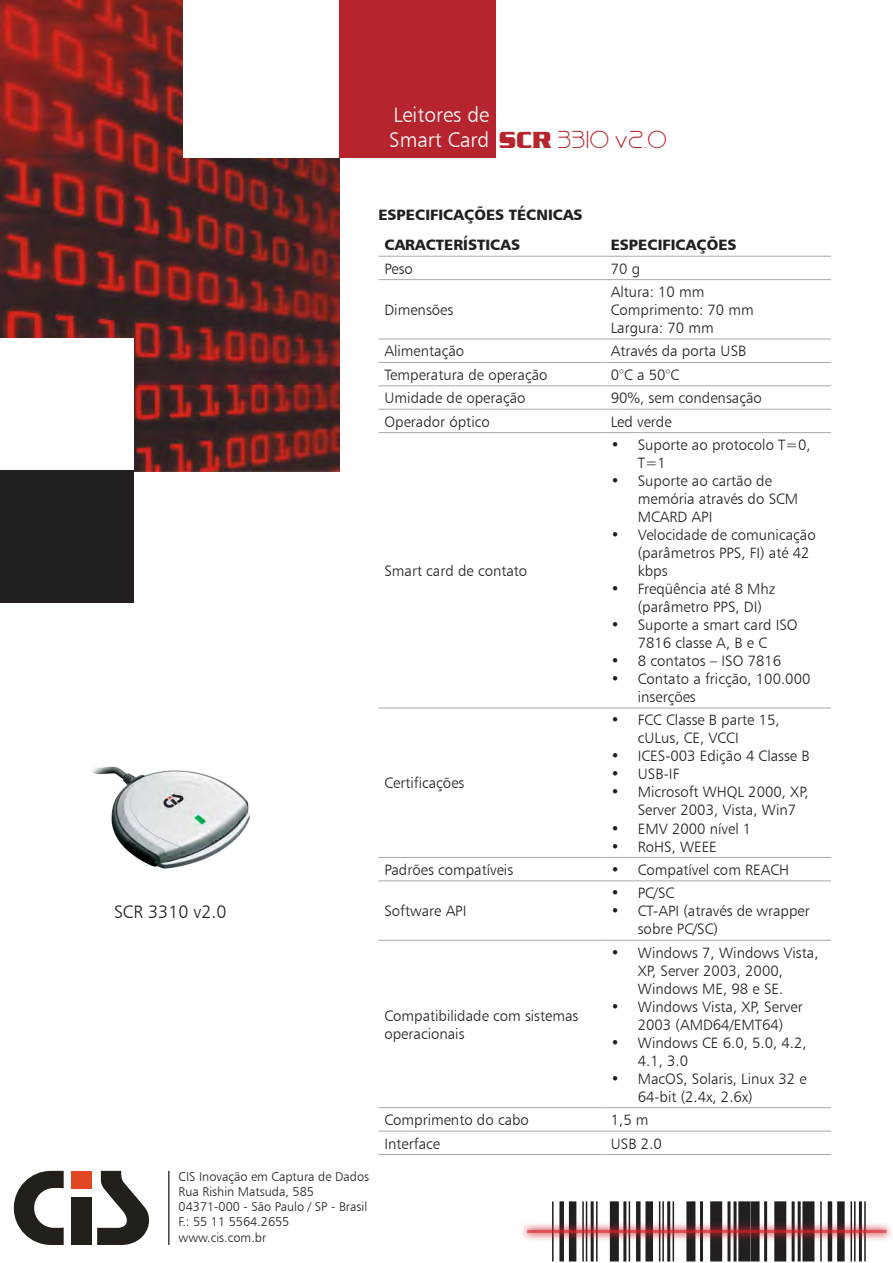
<style>
.page{position:relative;width:893px;height:1263px;background:#fff}
.page>*{position:absolute;margin:0;border:0;box-sizing:border-box;transform-origin:0 0}
.t1{font:24px "Bisque";color:#b6252d}
.t2{font:21px/25.2px "Humanist 777 BT Light B";color:#fff}
.t3{font:18px "Humanist 777 BT Light B";color:#231f20}
.t4{font:15px/18px "Humanist 777 BT Light B";color:#231f20}
.t5{font:15px "Humanist 777 BT Black B";color:#231f20}
.t6{font:12.75px "Humanist 777 BT Light B";color:#231f20}
.s1{font-family:"Serpentine D";font-weight:700}
</style>
<div class="page">
<img style="left:0;top:0;width:339px;height:471px">
<div style="left:184px;top:0;width:156px;height:157px;background:#fff"></div>
<div style="left:0;top:338px;width:133px;height:132px;background:#fff"></div>
<div style="left:0;top:470px;width:133px;height:133px;background:#231f20"></div>
<div style="left:340px;top:0;width:156px;height:157px;background:#b6252d"></div>
<div style="left:71px;top:1198px;width:21px;height:47px;background:#23201b"></div>
<div style="left:71px;top:1171px;width:21px;height:17px;background:#e44724"></div>
<svg style="left:14px;top:1171px;width:50px;height:74px"></svg>
<svg style="left:97px;top:1171px;width:53px;height:74px"></svg>
<hr style="left:168px;top:1171px;width:1px;height:74px;background:#231f20">
<hr style="left:552px;top:1201px;width:2px;height:60px;background:#231f20">
<div style="left:559px;top:1201px;width:5px;height:60px;background:#231f20"></div>
<div style="left:569px;top:1201px;width:7px;height:60px;background:#231f20"></div>
<hr style="left:582px;top:1201px;width:2px;height:60px;background:#231f20">
<hr style="left:586px;top:1201px;width:1px;height:60px;background:#231f20">
<hr style="left:591px;top:1201px;width:3px;height:60px;background:#231f20">
<hr style="left:596px;top:1201px;width:2px;height:60px;background:#231f20">
<hr style="left:820px;top:1201px;width:2px;height:60px;background:#231f20">
<hr style="left:828px;top:1201px;width:4px;height:60px;background:#231f20">
<div style="left:837px;top:1201px;width:8px;height:60px;background:#231f20"></div>
<hr style="left:850px;top:1201px;width:2px;height:60px;background:#231f20">
<hr style="left:854px;top:1201px;width:1px;height:60px;background:#231f20">
<hr style="left:859px;top:1201px;width:3px;height:60px;background:#231f20">
<hr style="left:864px;top:1201px;width:2px;height:60px;background:#231f20">
<div style="left:610px;top:1201px;width:9px;height:60px;background:#231f20"></div>
<hr style="left:623px;top:1201px;width:3px;height:60px;background:#231f20">
<hr style="left:629px;top:1201px;width:1px;height:60px;background:#231f20">
<hr style="left:636px;top:1201px;width:4px;height:60px;background:#231f20">
<div style="left:645px;top:1201px;width:8px;height:60px;background:#231f20"></div>
<hr style="left:659px;top:1201px;width:1px;height:60px;background:#231f20">
<hr style="left:662px;top:1201px;width:2px;height:60px;background:#231f20">
<hr style="left:667px;top:1201px;width:3px;height:60px;background:#231f20">
<hr style="left:673px;top:1201px;width:1px;height:60px;background:#231f20">
<div style="left:686px;top:1201px;width:9px;height:60px;background:#231f20"></div>
<hr style="left:700px;top:1201px;width:3px;height:60px;background:#231f20">
<div style="left:710px;top:1201px;width:12px;height:60px;background:#231f20"></div>
<hr style="left:727px;top:1201px;width:3px;height:60px;background:#231f20">
<hr style="left:733px;top:1201px;width:3px;height:60px;background:#231f20">
<div style="left:738px;top:1201px;width:12px;height:60px;background:#231f20"></div>
<div style="left:751px;top:1201px;width:9px;height:60px;background:#231f20"></div>
<hr style="left:764px;top:1201px;width:3px;height:60px;background:#231f20">
<div style="left:774px;top:1201px;width:12px;height:60px;background:#231f20"></div>
<hr style="left:792px;top:1201px;width:3px;height:60px;background:#231f20">
<hr style="left:798px;top:1201px;width:3px;height:60px;background:#231f20">
<div style="left:802px;top:1201px;width:12px;height:60px;background:#231f20"></div>
<div style="left:520px;top:1221px;width:373px;height:21px;background:#d1232a;opacity:.77"></div>
<div style="left:526px;top:1227px;width:361px;height:8px;background:#d1232a;opacity:.75"></div>
<hr style="left:527px;top:1230px;width:360px;height:3px;background:#d1232a">
<hr style="left:378px;top:256px;width:227px;height:1px;background:#a8a9ad">
<hr style="left:605px;top:256px;width:226px;height:1px;background:#a8a9ad">
<hr style="left:378px;top:279px;width:227px;height:1px;background:#a8a9ad">
<hr style="left:605px;top:279px;width:226px;height:1px;background:#a8a9ad">
<hr style="left:378px;top:339px;width:227px;height:1px;background:#a8a9ad">
<hr style="left:605px;top:339px;width:226px;height:1px;background:#a8a9ad">
<hr style="left:378px;top:362px;width:227px;height:1px;background:#a8a9ad">
<hr style="left:605px;top:362px;width:226px;height:1px;background:#a8a9ad">
<hr style="left:378px;top:385px;width:227px;height:1px;background:#a8a9ad">
<hr style="left:605px;top:385px;width:226px;height:1px;background:#a8a9ad">
<hr style="left:378px;top:409px;width:227px;height:1px;background:#a8a9ad">
<hr style="left:605px;top:409px;width:226px;height:1px;background:#a8a9ad">
<hr style="left:378px;top:432px;width:227px;height:1px;background:#a8a9ad">
<hr style="left:605px;top:432px;width:226px;height:1px;background:#a8a9ad">
<hr style="left:378px;top:708px;width:227px;height:1px;background:#a8a9ad">
<hr style="left:605px;top:708px;width:226px;height:1px;background:#a8a9ad">
<hr style="left:378px;top:857px;width:227px;height:1px;background:#a8a9ad">
<hr style="left:605px;top:857px;width:226px;height:1px;background:#a8a9ad">
<hr style="left:378px;top:880px;width:227px;height:1px;background:#a8a9ad">
<hr style="left:605px;top:880px;width:226px;height:1px;background:#a8a9ad">
<hr style="left:378px;top:940px;width:227px;height:1px;background:#a8a9ad">
<hr style="left:605px;top:940px;width:226px;height:1px;background:#a8a9ad">
<hr style="left:378px;top:1107px;width:227px;height:1px;background:#a8a9ad">
<hr style="left:605px;top:1107px;width:226px;height:1px;background:#a8a9ad">
<hr style="left:378px;top:1131px;width:227px;height:1px;background:#a8a9ad">
<hr style="left:605px;top:1131px;width:226px;height:1px;background:#a8a9ad">
<hr style="left:378px;top:1154px;width:227px;height:1px;background:#a8a9ad">
<hr style="left:605px;top:1154px;width:226px;height:1px;background:#a8a9ad">
<img style="left:91px;top:766px;width:159px;height:103px">
<p class="t2" style="left:389px;top:102px;width:102px">Leitores de<br>Smart Card</p>
<p class="t1" style="left:499px;top:127px;width:169px"><span class="s1">SCR</span> 3310 v2.0</p>
<p class="t3" style="left:114px;top:901px;width:114px">SCR 3310 v2.0</p>
<p class="t6" style="left:179px;top:1168px;width:192px">CIS Inovação em Captura de Dados</p>
<p class="t6" style="left:179px;top:1183px;width:137px">Rua Rishin Matsuda, 585</p>
<p class="t6" style="left:179px;top:1199px;width:190px">04371-000 - São Paulo / SP - Brasil</p>
<p class="t6" style="left:179px;top:1214px;width:112px">F.: 55 11 5564.2655</p>
<p class="t6" style="left:179px;top:1229px;width:89px">www.cis.com.br</p>
<p class="t5" style="left:378px;top:205px;width:206px">ESPECIFICAÇÕES TÉCNICAS</p>
<p class="t5" style="left:384px;top:235px;width:137px">CARACTERÍSTICAS</p>
<p class="t5" style="left:611px;top:235px;width:127px">ESPECIFICAÇÕES</p>
<p class="t4" style="left:384px;top:259px;width:30px">Peso</p>
<p class="t4" style="left:611px;top:259px;width:31px">70 g</p>
<p class="t4" style="left:384px;top:301px;width:70px">Dimensões</p>
<p class="t4" style="left:611px;top:283px;width:95px">Altura: 10 mm</p>
<p class="t4" style="left:611px;top:301px;width:144px">Comprimento: 70 mm</p>
<p class="t4" style="left:611px;top:319px;width:104px">Largura: 70 mm</p>
<p class="t4" style="left:384px;top:342px;width:81px">Alimentação</p>
<p class="t4" style="left:611px;top:342px;width:137px">Através da porta USB</p>
<p class="t4" style="left:384px;top:365px;width:165px">Temperatura de operação</p>
<p class="t4" style="left:611px;top:365px;width:70px">0°C a 50°C</p>
<p class="t4" style="left:384px;top:389px;width:143px">Umidade de operação</p>
<p class="t4" style="left:611px;top:389px;width:153px">90%, sem condensação</p>
<p class="t4" style="left:384px;top:412px;width:107px">Operador óptico</p>
<p class="t4" style="left:611px;top:412px;width:62px">Led verde</p>
<p class="t4" style="left:384px;top:562px;width:144px">Smart card de contato</p>
<p class="t4" style="left:384px;top:774px;width:81px">Certificações</p>
<p class="t4" style="left:638px;top:436px;width:174px;text-indent:-27px">• Suporte ao protocolo T=0,<br>T=1</p>
<p class="t4" style="left:638px;top:472px;width:162px;text-indent:-27px">• Suporte ao cartão de memória através do SCM<br>MCARD API</p>
<p class="t4" style="left:638px;top:526px;width:179px;text-indent:-27px">• Velocidade de comunicação (parâmetros PPS, FI) até 42 kbps</p>
<p class="t4" style="left:638px;top:580px;width:140px;text-indent:-27px">• Freqüência até 8 Mhz (parâmetro PPS, DI)</p>
<p class="t4" style="left:611px;top:616px;width:188px;text-align:center">• Suporte a smart card ISO<br>7816 classe A, B e C</p>
<p class="t4" style="left:611px;top:652px;width:172px">• 8 contatos – ISO 7816</p>
<p class="t4" style="left:638px;top:670px;width:174px;text-indent:-27px">• Contato a fricção, 100.000 inserções</p>
<p class="t4" style="left:638px;top:711px;width:143px;text-indent:-27px">• FCC Classe B parte 15, cULus, CE, VCCI</p>
<p class="t4" style="left:611px;top:747px;width:200px">• ICES-003 Edição 4 Classe B</p>
<p class="t4" style="left:611px;top:765px;width:70px">• USB-IF</p>
<p class="t4" style="left:638px;top:783px;width:173px;text-indent:-27px">• Microsoft WHQL 2000, XP,<br>Server 2003, Vista, Win7</p>
<p class="t4" style="left:611px;top:819px;width:142px">• EMV 2000 nível 1</p>
<p class="t4" style="left:611px;top:837px;width:108px">• RoHS, WEEE</p>
<p class="t4" style="left:384px;top:860px;width:130px">Padrões compatíveis</p>
<p class="t4" style="left:611px;top:860px;width:180px">• Compatível com REACH</p>
<p class="t4" style="left:384px;top:902px;width:84px">Software API</p>
<p class="t4" style="left:611px;top:884px;width:65px">• PC/SC</p>
<p class="t4" style="left:638px;top:902px;width:174px;text-indent:-27px">• CT-API (através de wrapper sobre PC/SC)</p>
<p class="t4" style="left:384px;top:1006px;width:195px">Compatibilidade com sistemas operacionais</p>
<p class="t4" style="left:611px;top:943px;width:209px;text-align:center">• Windows 7, Windows Vista,<br>XP, Server 2003, 2000,<br>Windows ME, 98 e SE.</p>
<p class="t4" style="left:611px;top:997px;width:193px;text-align:center">• Windows Vista, XP, Server<br>2003 (AMD64/EMT64)</p>
<p class="t4" style="left:638px;top:1033px;width:170px;text-indent:-27px">• Windows CE 6.0, 5.0, 4.2,<br>4.1, 3.0</p>
<p class="t4" style="left:638px;top:1069px;width:170px;text-indent:-27px">• MacOS, Solaris, Linux 32 e<br>64-bit (2.4x, 2.6x)</p>
<p class="t4" style="left:384px;top:1111px;width:146px">Comprimento do cabo</p>
<p class="t4" style="left:611px;top:1111px;width:39px">1,5 m</p>
<p class="t4" style="left:384px;top:1134px;width:57px">Interface</p>
<p class="t4" style="left:611px;top:1134px;width:52px">USB 2.0</p>
</div>
